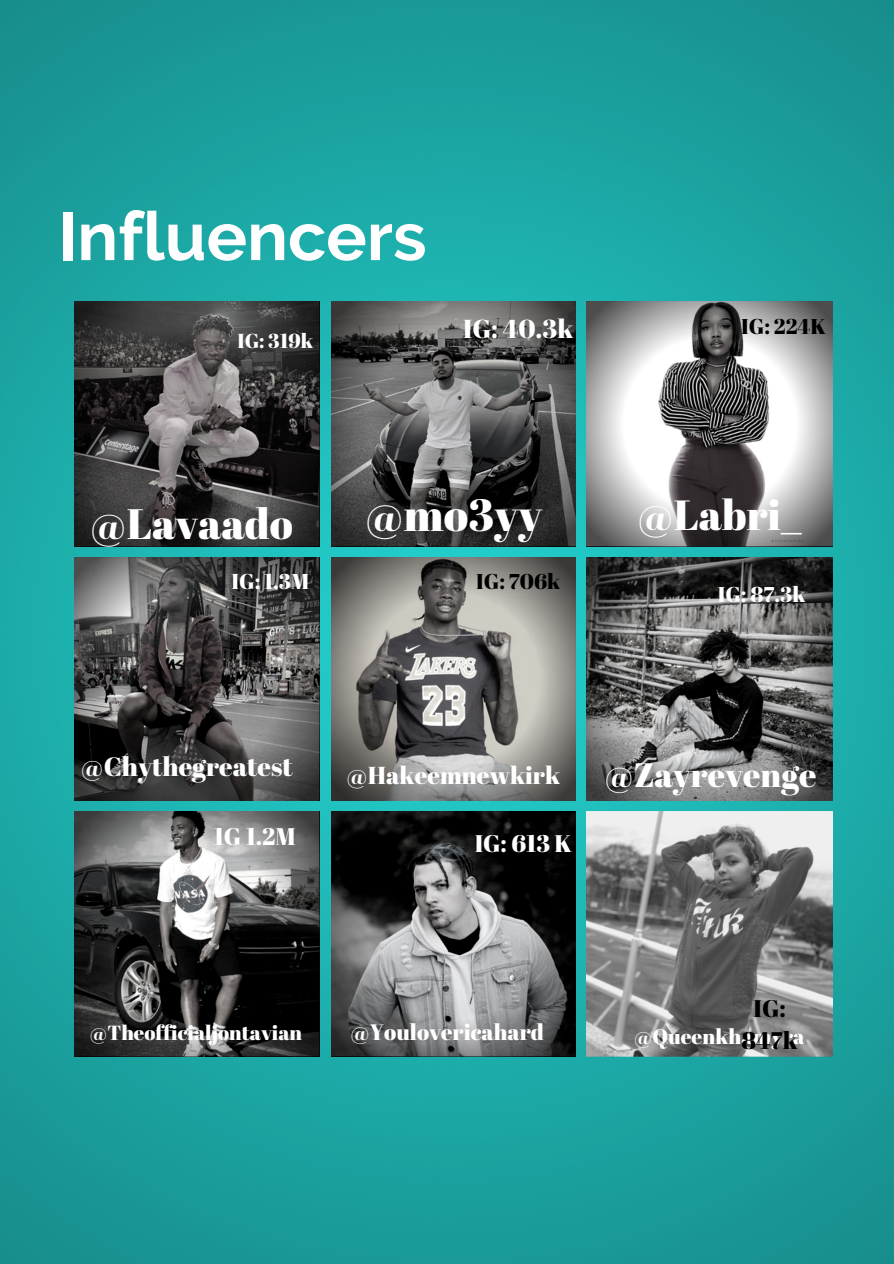
<style>
.page{position:relative;width:894px;height:1264px;background:#fff}
.page>*{position:absolute;margin:0;border:0;box-sizing:border-box;transform-origin:0 0}
.t1{font:700 67.65px "Raleway";color:#fff}
.t2{font:45px "Abril Fatface";color:#fff}
.t3{font:42.45px "Abril Fatface";color:#fff}
.t4{font:42.15px "Abril Fatface";color:#fff}
.t5{font:33.75px "Abril Fatface";color:#fff}
.t6{font:26.4px "Abril Fatface";color:#fff}
.t7{font:25.95px "Abril Fatface";color:#fff}
.t8{font:24.45px "Abril Fatface";color:#fff}
.t9{font:24px "Abril Fatface";color:#fff}
.t10{font:24px/32.7px "Abril Fatface";color:#000;text-align:center}
.t11{font:22.35px "Abril Fatface";color:#fff}
.t12{font:21.45px "Abril Fatface";color:#fff}
.t13{font:21.45px "Abril Fatface";color:#000}
.t14{font:21px "Abril Fatface";color:#fff}
.t15{font:20.4px "Abril Fatface";color:#fff}
.t16{font:20.1px "Abril Fatface";color:#fff}
</style>
<div class="page">
<img style="left:0;top:0;width:893px;height:1263px">
<svg style="left:74px;top:812px;width:245px;height:244px;background:#4b4b4b"></svg>
<svg style="left:586px;top:302px;width:246px;height:244px"></svg>
<svg style="left:331px;top:812px;width:244px;height:244px;background:#535455"></svg>
<svg style="left:74px;top:557px;width:245px;height:243px;background:#4e4c4c"></svg>
<img style="left:586px;top:812px;width:246px;height:244px">
<svg style="left:331px;top:557px;width:244px;height:243px;background:#807e7b"></svg>
<svg style="left:74px;top:302px;width:245px;height:244px;background:#413f3f"></svg>
<svg style="left:586px;top:557px;width:246px;height:243px;background:#5e5d5d"></svg>
<svg style="left:331px;top:302px;width:244px;height:244px;background:#515151"></svg>
<h1 class="t1" style="left:58px;top:196px;width:370px">Influencers</h1>
<p class="t16" style="left:237px;top:326px;width:77px">IG: 319k</p>
<p class="t7" style="left:463px;top:310px;width:112px">IG: 40.3k</p>
<p class="t13" style="left:741px;top:311px;width:86px">IG: 224K</p>
<h3 class="t3" style="left:89px;top:494px;width:205px">@Lavaado</h3>
<h2 class="t2" style="left:364px;top:483px;width:179px">@mo3yy</h2>
<h3 class="t4" style="left:636px;top:485px;width:167px">@Labri_</h3>
<p class="t12" style="left:231px;top:566px;width:79px">IG: 1.3M</p>
<p class="t13" style="left:476px;top:566px;width:86px">IG: 706k</p>
<p class="t12" style="left:717px;top:579px;width:89px">IG: 87.3k</p>
<p class="t6" style="left:80px;top:747px;width:214px">@Chythegreatest</p>
<p class="t8" style="left:346px;top:757px;width:215px">@Hakeemnewkirk</p>
<h3 class="t5" style="left:604px;top:751px;width:214px">@Zayrevenge</h3>
<p class="t9" style="left:214px;top:819px;width:83px">1G 1.2M</p>
<p class="t9" style="left:474px;top:826px;width:99px">IG: 613 K</p>
<p class="t15" style="left:89px;top:1018px;width:214px">@Theofficialjontavian</p>
<p class="t11" style="left:350px;top:1016px;width:195px">@Youlovericahard</p>
<p class="t10" style="left:741px;top:991px;width:58px">IG:<br>847k</p>
<p class="t14" style="left:633px;top:1021px;width:172px">@Queenkhamyra</p>
</div>
